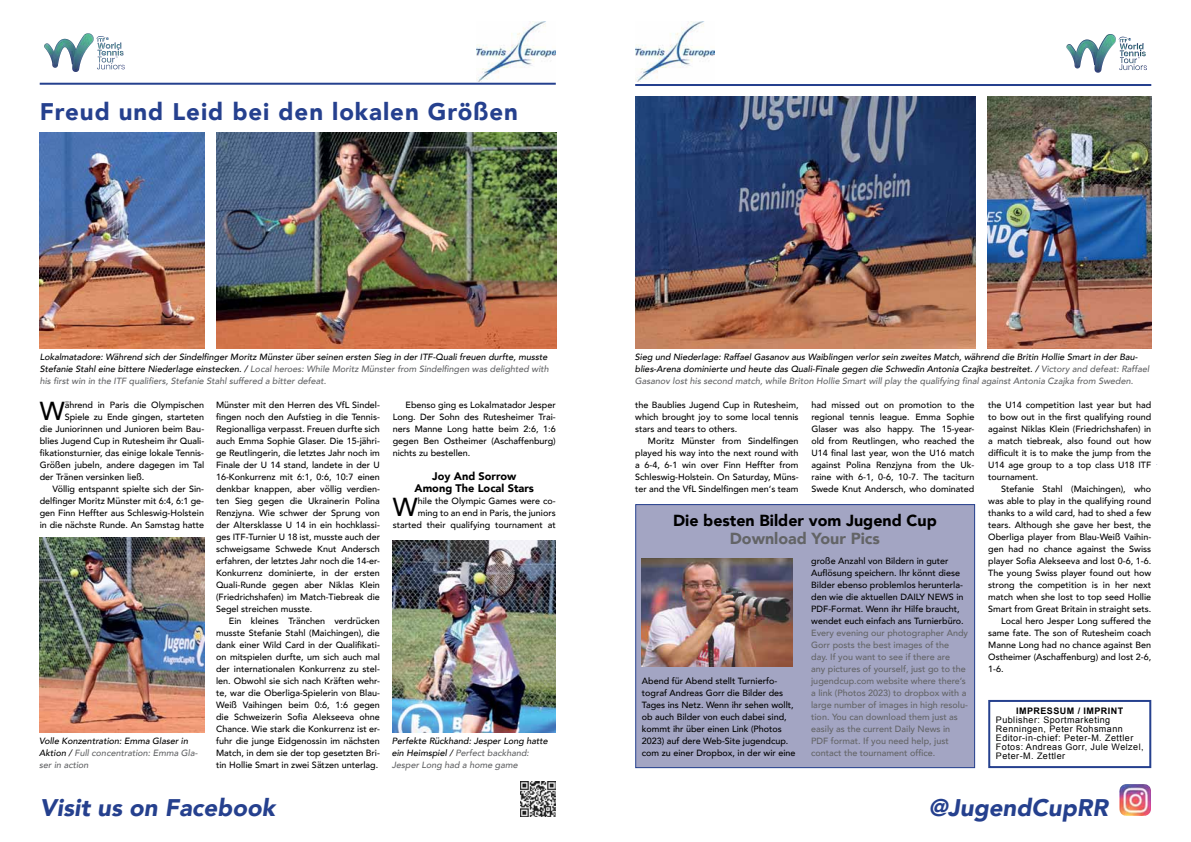
<style>
.page{position:relative;width:1191px;height:842px;background:#fff}
.page>*{position:absolute;margin:0;border:0;box-sizing:border-box;transform-origin:0 0}
.t1{font:500 25.9px "Avenir";color:#000}
.t2{font:900 24px "Avenir";letter-spacing:.04em;color:#25408e}
.t3{font:italic 900 24px "Avenir";color:#25408e}
.t4{font:900 16px "Avenir";color:#000}
.t5{font:900 16px "Avenir";color:#636466}
.t6{font:900 11px/12px "Avenir";color:#000;text-align:center}
.t7{font:500 9px/12px "Avenir";color:#000;text-align:justify}
.t8{font:italic 500 9px/12px "Avenir";color:#000}
.t9{font:500 9px/12px "Avenir";color:#636466}
.t10{font:9px/9px "Arial";letter-spacing:.05em;color:#000}
.t11{font:700 9px "Arial";letter-spacing:.05em;color:#000}
.s1{color:#636466}
</style>
<div class="page">
<hr style="left:40px;top:83px;width:516px;height:2px;background:#25408e">
<hr style="left:635px;top:84px;width:516px;height:2px;background:#25408e">
<svg style="left:82px;top:33px;width:6px;height:6px"></svg>
<img style="left:477px;top:22px;width:79px;height:59px">
<svg style="left:1104px;top:34px;width:6px;height:5px"></svg>
<img style="left:635px;top:22px;width:79px;height:59px">
<div style="left:635px;top:505px;width:339px;height:263px;background:#a3a5c3"></div>
<div style="left:635px;top:504px;width:340px;height:264px;border:1px solid #25408e"></div>
<img style="left:642px;top:558px;width:150px;height:108px">
<img style="left:216px;top:132px;width:340px;height:216px">
<img style="left:40px;top:132px;width:165px;height:216px">
<img style="left:393px;top:540px;width:163px;height:192px">
<img style="left:40px;top:538px;width:165px;height:194px">
<img style="left:635px;top:96px;width:340px;height:252px">
<img style="left:987px;top:96px;width:164px;height:252px">
<img style="left:521px;top:782px;width:35px;height:34px">
<img style="left:1119px;top:784px;width:32px;height:32px">
<div style="left:988px;top:700px;width:163px;height:68px;border:2px solid #25408e"></div>
<h2 class="t2" style="left:40px;top:102px;width:480px">Freud und Leid bei den lokalen Größen</h2>
<p class="t8" style="left:40px;top:351px;width:511px">Lokalmatadore: Während sich der Sindelfinger Moritz Münster über seinen ersten Sieg in der ITF-Quali freuen durfte, musste<br>Stefanie Stahl eine bittere Niederlage einstecken. / <span class="s1">Local heroes: While Moritz Münster from Sindelfingen was delighted with his first win in the ITF qualifiers, Stefanie Stahl suffered a bitter defeat.</span></p>
<p class="t8" style="left:635px;top:351px;width:516px">Sieg und Niederlage: Raffael Gasanov aus Waiblingen verlor sein zweites Match, während die Britin Hollie Smart in der Bau&shy;blies-Arena dominierte und heute das Quali-Finale gegen die Schwedin Antonia Czajka bestreitet. / <span class="s1">Victory and defeat: Raffael<br>Gasanov lost his second match, while Briton Hollie Smart will play the qualifying final against Antonia Czajka from Sweden.</span></p>
<p class="t7" style="left:393px;top:398px;width:165px;text-indent:13px">Ebenso ging es Lokalmatador Jesper Long. Der Sohn des Rutesheimer Trai&shy;ners Manne Long hatte beim 2:6, 1:6 gegen Ben Ostheimer (Aschaffenburg) nichts zu bestellen.</p>
<p class="t6" style="left:414px;top:471px;width:121px">Joy And Sorrow<br>Among The Local Stars</p>
<h1 class="t1" style="left:393px;top:496px;width:26px">W</h1>
<p class="t7" style="left:216px;top:398px;width:165px">Münster mit den Herren des VfL Sindel&shy;fingen noch den Aufstieg in die Tennis-Regionalliga verpasst. Freuen durfte sich auch Emma Sophie Glaser. Die 15-jähri&shy;ge Reutlingerin, die letztes Jahr noch im Finale der U 14 stand, landete in der U 16-Konkurrenz mit 6:1, 0:6, 10:7 einen denkbar knappen, aber völlig verdien&shy;ten Sieg gegen die Ukrainerin Polina Renzjyna. Wie schwer der Sprung von der Altersklasse U 14 in ein hochklassi&shy;ges ITF-Turnier U 18 ist, musste auch der schweigsame Schwede Knut Andersch erfahren, der letztes Jahr noch die 14-er-Konkurrenz dominierte, in der ersten Quali-Runde gegen aber Niklas Klein (Friedrichshafen) im Match-Tiebreak die Segel streichen musste.</p>
<p class="t7" style="left:216px;top:614px;width:165px;text-indent:13px">Ein kleines Tränchen verdrücken musste Stefanie Stahl (Maichingen), die dank einer Wild Card in der Qualifikati&shy;on mitspielen durfte, um sich auch mal der internationalen Konkurrenz zu stel&shy;len. Obwohl sie sich nach Kräften wehr&shy;te, war die Oberliga-Spielerin von Blau-Weiß Vaihingen beim 0:6, 1:6 gegen die Schweizerin Sofia Alekseeva ohne Chance. Wie stark die Konkurrenz ist er&shy;fuhr die junge Eidgenossin im nächsten Match, in dem sie der top gesetzten Bri&shy;tin Hollie Smart in zwei Sätzen unterlag.</p>
<p class="t7" style="left:811px;top:400px;width:164px">had missed out on promotion to the regional tennis league. Emma Sophie Glaser was also happy. The 15-year&shy;old from Reutlingen, who reached the U14 final last year, won the U16 match against Polina Renzjyna from the Uk&shy;raine with 6-1, 0-6, 10-7. The taciturn Swede Knut Andersch, who dominated</p>
<p class="t7" style="left:988px;top:400px;width:165px">the U14 competition last year but had to bow out in the first qualifying round against Niklas Klein (Friedrichshafen) in a match tiebreak, also found out how difficult it is to make the jump from the U14 age group to a top class U18 ITF tournament.</p>
<h1 class="t1" style="left:40px;top:400px;width:26px">W</h1>
<p class="t7" style="left:65px;top:400px;width:141px">ährend in Paris die Olympischen</p>
<p class="t7" style="left:635px;top:400px;width:165px">the Baublies Jugend Cup in Rutesheim, which brought joy to some local tennis stars and tears to others.</p>
<p class="t7" style="left:635px;top:434px;width:165px;text-indent:13px">Moritz Münster from Sindelfingen played his way into the next round with a 6-4, 6-1 win over Finn Heffter from Schleswig-Holstein. On Saturday, Müns&shy;ter and the VfL Sindelfingen men‘s team</p>
<p class="t7" style="left:65px;top:410px;width:141px">Spiele zu Ende gingen, starteten</p>
<p class="t7" style="left:40px;top:424px;width:166px">die Juniorinnen und Junioren beim Bau-</p>
<p class="t7" style="left:40px;top:434px;width:166px">blies Jugend Cup in Rutesheim ihr Quali-</p>
<p class="t7" style="left:40px;top:446px;width:166px">fikationsturnier, das einige lokale Tennis-</p>
<p class="t7" style="left:40px;top:458px;width:166px">Größen jubeln, andere dagegen im Tal</p>
<p class="t7" style="left:40px;top:470px;width:106px">der Tränen versinken ließ.</p>
<p class="t7" style="left:52px;top:482px;width:153px">Völlig entspannt spielte sich der Sin-</p>
<p class="t7" style="left:40px;top:494px;width:166px">delfinger Moritz Münster mit 6:4, 6:1 ge-</p>
<p class="t7" style="left:40px;top:508px;width:166px">gen Finn Heffter aus Schleswig-Holstein</p>
<p class="t7" style="left:40px;top:520px;width:166px">in die nächste Runde. An Samstag hatte</p>
<p class="t7" style="left:1001px;top:484px;width:152px">Stefanie Stahl (Maichingen), who</p>
<p class="t7" style="left:988px;top:494px;width:164px">was able to play in the qualifying round</p>
<p class="t7" style="left:988px;top:508px;width:164px">thanks to a wild card, had to shed a few</p>
<p class="t7" style="left:988px;top:520px;width:164px">tears. Although she gave her best, the</p>
<p class="t7" style="left:988px;top:530px;width:164px">Oberliga player from Blau-Weiß Vaihin-</p>
<p class="t7" style="left:988px;top:544px;width:164px">gen had no chance against the Swiss</p>
<p class="t7" style="left:988px;top:554px;width:164px">player Sofia Alekseeva and lost 0-6, 1-6.</p>
<p class="t7" style="left:988px;top:568px;width:164px">The young Swiss player found out how</p>
<p class="t7" style="left:988px;top:580px;width:164px">strong the competition is in her next</p>
<p class="t7" style="left:988px;top:592px;width:164px">match when she lost to top seed Hollie</p>
<p class="t7" style="left:988px;top:602px;width:164px">Smart from Great Britain in straight sets.</p>
<p class="t7" style="left:1001px;top:614px;width:152px">Local hero Jesper Long suffered the</p>
<p class="t7" style="left:988px;top:628px;width:164px">same fate. The son of Rutesheim coach</p>
<p class="t7" style="left:988px;top:638px;width:164px">Manne Long had no chance against Ben</p>
<p class="t7" style="left:988px;top:652px;width:164px">Ostheimer (Aschaffenburg) and lost 2-6,</p>
<p class="t7" style="left:988px;top:664px;width:17px">1-6.</p>
<p class="t7" style="left:393px;top:494px;width:165px;text-align:right">hile the Olympic Games were co-<br>ming to an end in Paris, the juniors started their qualifying tournament at</p>
<h3 class="t4" style="left:673px;top:514px;width:265px">Die besten Bilder vom Jugend Cup</h3>
<h3 class="t5" style="left:730px;top:532px;width:152px">Download Your Pics</h3>
<p class="t7" style="left:811px;top:554px;width:153px;text-align:left">große Anzahl von Bildern in guter Auflösung speichern. Ihr könnt diese Bilder ebenso problemlos herunterla&shy;den wie die aktuellen Daily News</p>
<p class="t7" style="left:811px;top:592px;width:154px;text-align:left;text-indent:145px">in<br>PDF-Format. Wenn ihr Hilfe braucht, wendet euch einfach ans Turnierbüro.</p>
<p class="t9" style="left:811px;top:626px;width:158px">Every evening our photographer Andy Gorr posts the best images of the<br>day. If you want to see if there are<br>any pictures of yourself, just go to the jugendcup.com website where there’s a link (Photos 2023) to dropbox with a large number of images in high resolu&shy;tion. You can download them just as easily as the current Daily News in PDF format. If you need help, just contact the tournament office.</p>
<p class="t7" style="left:642px;top:674px;width:155px;text-align:left">Abend für Abend stellt Turnierfo&shy;tograf Andreas Gorr die Bilder des Tages ins Netz. Wenn ihr sehen wollt, ob auch Bilder von euch dabei sind, kommt ihr über einen Link (Photos 2023) auf dere Web-Site jugendcup. com zu einer Dropbox, in der wir eine</p>
<p class="t11" style="left:1016px;top:706px;width:109px">IMPRESSUM / IMPRINT</p>
<p class="t10" style="left:996px;top:716px;width:149px">Publisher: Sportmarketing<br>Renningen, Peter Rohsmann<br>Editor-in-chief: Peter-M. Zettler<br>Fotos: Andreas Gorr, Jule Welzel,<br>Peter-M. Zettler</p>
<p class="t8" style="left:39px;top:735px;width:160px">Volle Konzentration: Emma Glaser in<br>Aktion / <span class="s1">Full concentration: Emma Gla&shy;ser in action</span></p>
<p class="t8" style="left:392px;top:735px;width:157px">Perfekte Rückhand: Jesper Long hatte ein Heimspiel / <span class="s1">Perfect backhand:<br>Jesper Long had a home game</span></p>
<h2 class="t3" style="left:40px;top:798px;width:237px">Visit us on Facebook</h2>
<h2 class="t3" style="left:928px;top:798px;width:181px">@JugendCupRR</h2>
</div>
